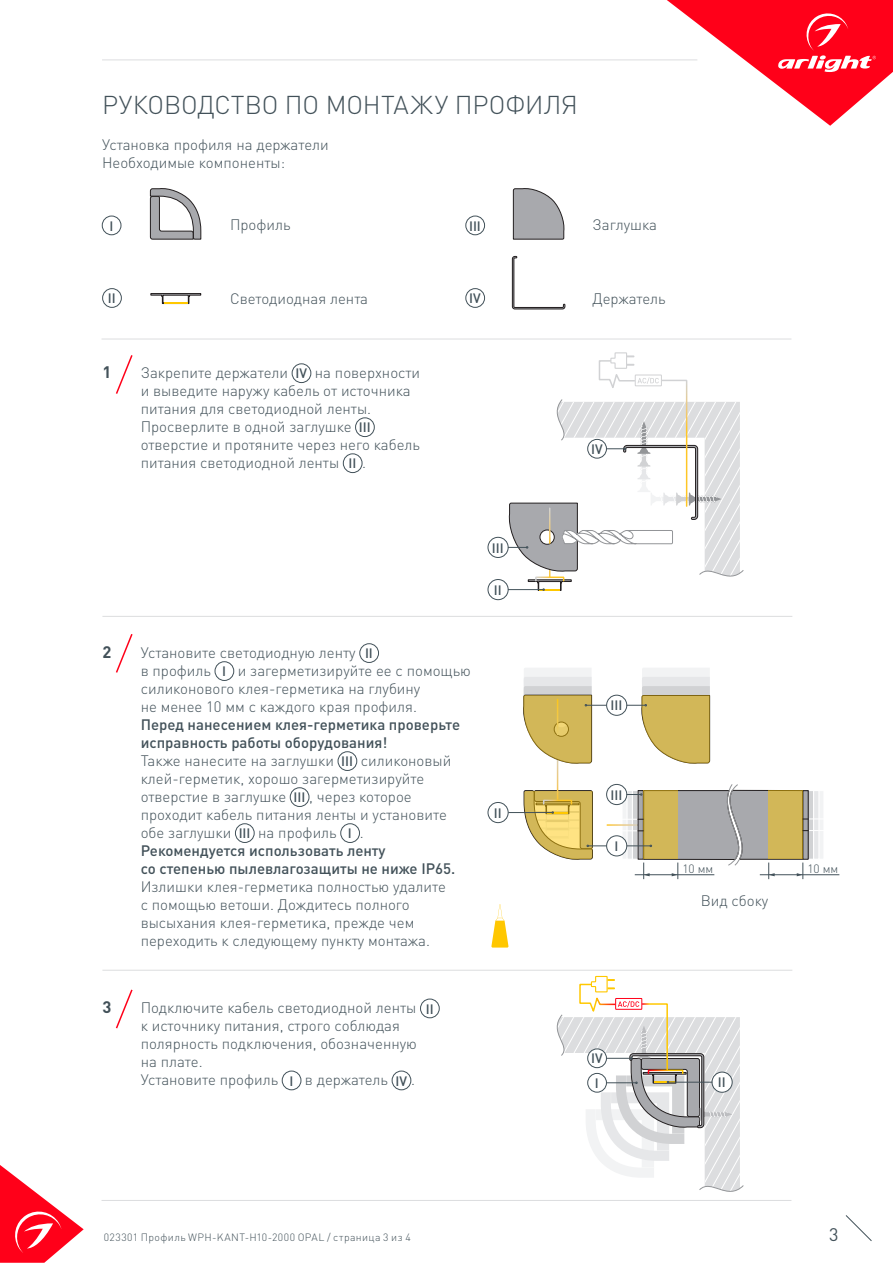
<style>
.page{position:relative;width:893px;height:1263px;background:#fff}
.page>*{position:absolute;margin:0;border:0;box-sizing:border-box;transform-origin:0 0}
.t1{font:300 25.5px "DIN Pro";letter-spacing:-.005em;color:#425159}
.t2{font:18px "DIN Pro";color:#425159}
.t3{font:700 16.5px "DIN Pro";color:#425159}
.t4{font:300 15px/18px "DIN Pro";color:#425159}
.t5{font:500 13.5px "DIN Pro";color:#425159}
.t6{font:300 12px "DIN Pro";color:#425159}
.t7{font:300 10.5px "DIN Pro";letter-spacing:.04em;color:#425159}
.s1{font-weight:500}
</style>
<div class="page">
<svg style="left:0;top:1165px;width:84px;height:98px"></svg>
<svg style="left:845px;top:1215px;width:27px;height:26px"></svg>
<svg style="left:667px;top:0;width:226px;height:126px"></svg>
<hr style="left:102px;top:60px;width:595px;height:1px;background:#dcdddf">
<hr style="left:102px;top:339px;width:689px;height:1px;background:#dcdddf">
<svg style="left:150px;top:293px;width:51px;height:11px"></svg>
<hr style="left:164px;top:302px;width:23px;height:2px;background:#ffc800">
<div style="left:102px;top:216px;width:19px;height:19px;border:1px solid #425159;border-radius:50%"></div>
<div style="left:466px;top:216px;width:19px;height:19px;border:1px solid #425159;border-radius:50%"></div>
<div style="left:466px;top:288px;width:19px;height:20px;border:1px solid #425159;border-radius:50%"></div>
<hr style="left:102px;top:616px;width:690px;height:1px;background:#dcdddf">
<hr style="left:102px;top:970px;width:690px;height:1px;background:#dcdddf">
<div style="left:102px;top:288px;width:20px;height:20px;border:1px solid #425159;border-radius:50%"></div>
<hr style="left:102px;top:1200px;width:689px;height:1px;background:#dcdddf">
<div style="left:292px;top:364px;width:19px;height:19px;border:1px solid #425159;border-radius:50%"></div>
<div style="left:355px;top:418px;width:19px;height:19px;border:1px solid #425159;border-radius:50%"></div>
<div style="left:343px;top:454px;width:19px;height:19px;border:1px solid #425159;border-radius:50%"></div>
<svg style="left:115px;top:355px;width:18px;height:39px"></svg>
<svg style="left:116px;top:634px;width:17px;height:39px"></svg>
<svg style="left:115px;top:989px;width:18px;height:40px"></svg>
<svg style="left:491px;top:904px;width:18px;height:43px"></svg>
<div style="left:360px;top:643px;width:19px;height:20px;border:1px solid #425159;border-radius:50%"></div>
<div style="left:215px;top:661px;width:19px;height:20px;border:1px solid #425159;border-radius:50%"></div>
<div style="left:338px;top:751px;width:19px;height:20px;border:1px solid #425159;border-radius:50%"></div>
<div style="left:290px;top:787px;width:19px;height:20px;border:1px solid #425159;border-radius:50%"></div>
<div style="left:235px;top:823px;width:19px;height:20px;border:1px solid #425159;border-radius:50%"></div>
<div style="left:341px;top:823px;width:19px;height:20px;border:1px solid #425159;border-radius:50%"></div>
<div style="left:420px;top:999px;width:19px;height:19px;border:1px solid #425159;border-radius:50%"></div>
<div style="left:282px;top:1071px;width:19px;height:19px;border:1px solid #425159;border-radius:50%"></div>
<div style="left:392px;top:1071px;width:19px;height:19px;border:1px solid #425159;border-radius:50%"></div>
<svg style="left:150px;top:188px;width:51px;height:52px"></svg>
<svg style="left:513px;top:188px;width:52px;height:52px;background:#acacaf"></svg>
<svg style="left:512px;top:256px;width:53px;height:53px"></svg>
<div style="left:488px;top:802px;width:20px;height:21px;border:1px solid #425159;border-radius:50%"></div>
<hr style="left:508px;top:812px;width:44px;height:1px;background:#425159">
<svg style="left:556px;top:975px;width:188px;height:217px"></svg>
<hr style="left:760px;top:874px;width:79px;height:1px;background:#425159">
<div style="left:606px;top:784px;width:21px;height:21px;border:1px solid #425159;border-radius:50%"></div>
<div style="left:606px;top:835px;width:21px;height:21px;border:1px solid #425159;border-radius:50%"></div>
<svg style="left:524px;top:790px;width:82px;height:70px"></svg>
<svg style="left:622px;top:784px;width:202px;height:95px"></svg>
<div style="left:648px;top:1069px;width:35px;height:5px;border:2px solid #fff"></div>
<div style="left:606px;top:695px;width:21px;height:20px;border:1px solid #425159;border-radius:50%"></div>
<svg style="left:627px;top:668px;width:83px;height:96px"></svg>
<div style="left:488px;top:537px;width:20px;height:21px;border:1px solid #425159;border-radius:50%"></div>
<div style="left:488px;top:579px;width:20px;height:21px;border:1px solid #425159;border-radius:50%"></div>
<svg style="left:508px;top:352px;width:236px;height:239px"></svg>
<svg style="left:523px;top:668px;width:83px;height:97px"></svg>
<p class="t1" style="left:102px;top:87px;width:477px">РУКОВОДСТВО ПО МОНТАЖУ ПРОФИЛЯ</p>
<p class="t4" style="left:102px;top:134px;width:228px">Установка профиля на держатели</p>
<p class="t4" style="left:102px;top:152px;width:185px">Необходимые компоненты:</p>
<p class="t4" style="left:230px;top:215px;width:62px">Профиль</p>
<p class="t4" style="left:592px;top:215px;width:66px">Заглушка</p>
<p class="t5" style="left:109px;top:216px;width:5px">I</p>
<p class="t5" style="left:469px;top:216px;width:13px">III</p>
<p class="t4" style="left:230px;top:289px;width:140px">Светодиодная лента</p>
<p class="t4" style="left:592px;top:289px;width:75px">Держатель</p>
<p class="t5" style="left:108px;top:289px;width:9px">II</p>
<p class="t5" style="left:469px;top:289px;width:13px">IV</p>
<p class="t3" style="left:102px;top:360px;width:10px">1</p>
<p class="t4" style="left:141px;top:363px;width:149px">Закрепите держатели</p>
<p class="t5" style="left:295px;top:364px;width:13px">IV</p>
<p class="t4" style="left:141px;top:363px;width:281px;text-indent:174px">на поверхности и выведите наружу кабель от источника питания для светодиодной ленты.<br>Просверлите в одной заглушке</p>
<p class="t5" style="left:359px;top:418px;width:13px">III</p>
<p class="t4" style="left:141px;top:435px;width:281px">отверстие и протяните через него кабель питания светодиодной ленты</p>
<p class="t5" style="left:349px;top:454px;width:9px">II</p>
<p class="t4" style="left:362px;top:453px;width:5px">.</p>
<p class="t3" style="left:102px;top:640px;width:10px">2</p>
<p class="t4" style="left:141px;top:642px;width:217px">Установите светодиодную ленту</p>
<p class="t5" style="left:365px;top:644px;width:9px">II</p>
<p class="t4" style="left:141px;top:660px;width:72px">в профиль</p>
<p class="t5" style="left:222px;top:662px;width:5px">I</p>
<p class="t4" style="left:141px;top:660px;width:332px;text-indent:97px">и загерметизируйте ее с помощью силиконового клея-герметика на глубину<br>не менее 10 мм с каждого края профиля.<br><span class="s1">Перед нанесением клея-герметика проверьте исправность работы оборудования!<br></span>Также нанесите на заглушки</p>
<p class="t4" style="left:141px;top:750px;width:312px;text-indent:220px">силиконовый клей-герметик, хорошо загерметизируйте отверстие в заглушке</p>
<p class="t5" style="left:341px;top:752px;width:13px">III</p>
<p class="t5" style="left:293px;top:788px;width:13px">III</p>
<p class="t4" style="left:141px;top:786px;width:308px;text-indent:168px">, через которое проходит кабель питания ленты и установите обе заглушки</p>
<p class="t5" style="left:239px;top:824px;width:13px">III</p>
<p class="t4" style="left:258px;top:822px;width:80px">на профиль</p>
<p class="t5" style="left:348px;top:824px;width:5px">I</p>
<p class="t4" style="left:141px;top:822px;width:316px;text-indent:219px">.<br><span class="s1">Рекомендуется использовать ленту<br>со степенью пылевлагозащиты не ниже IP65.<br></span>Излишки клея-герметика полностью удалите с помощью ветоши. Дождитесь полного высыхания клея-герметика, прежде чем переходить к следующему пункту монтажа.</p>
<p class="t3" style="left:102px;top:996px;width:10px">3</p>
<p class="t4" style="left:141px;top:998px;width:277px">Подключите кабель светодиодной ленты</p>
<p class="t5" style="left:426px;top:999px;width:9px">II</p>
<p class="t4" style="left:141px;top:1016px;width:278px">к источнику питания, строго соблюдая полярность подключения, обозначенную на плате.<br>Установите профиль</p>
<p class="t5" style="left:289px;top:1071px;width:5px">I</p>
<p class="t4" style="left:305px;top:1070px;width:85px">в держатель</p>
<p class="t5" style="left:395px;top:1071px;width:13px">IV</p>
<p class="t4" style="left:411px;top:1070px;width:5px">.</p>
<p class="t5" style="left:492px;top:538px;width:13px">III</p>
<p class="t5" style="left:494px;top:581px;width:9px">II</p>
<p class="t5" style="left:494px;top:804px;width:9px">II</p>
<p class="t5" style="left:591px;top:440px;width:13px">IV</p>
<p class="t5" style="left:610px;top:696px;width:13px">III</p>
<p class="t5" style="left:610px;top:786px;width:13px">III</p>
<p class="t5" style="left:614px;top:837px;width:5px">I</p>
<p class="t5" style="left:591px;top:1049px;width:13px">IV</p>
<p class="t5" style="left:595px;top:1074px;width:5px">I</p>
<p class="t6" style="left:682px;top:861px;width:32px">10 мм</p>
<p class="t6" style="left:807px;top:861px;width:32px">10 мм</p>
<p class="t4" style="left:701px;top:890px;width:69px">Вид сбоку</p>
<p class="t5" style="left:718px;top:1073px;width:9px">II</p>
<p class="t7" style="left:104px;top:1230px;width:309px">023301 Профиль WPH-KANT-H10-2000 OPAL / страница 3 из 4</p>
<p class="t2" style="left:829px;top:1222px;width:11px">3</p>
</div>
